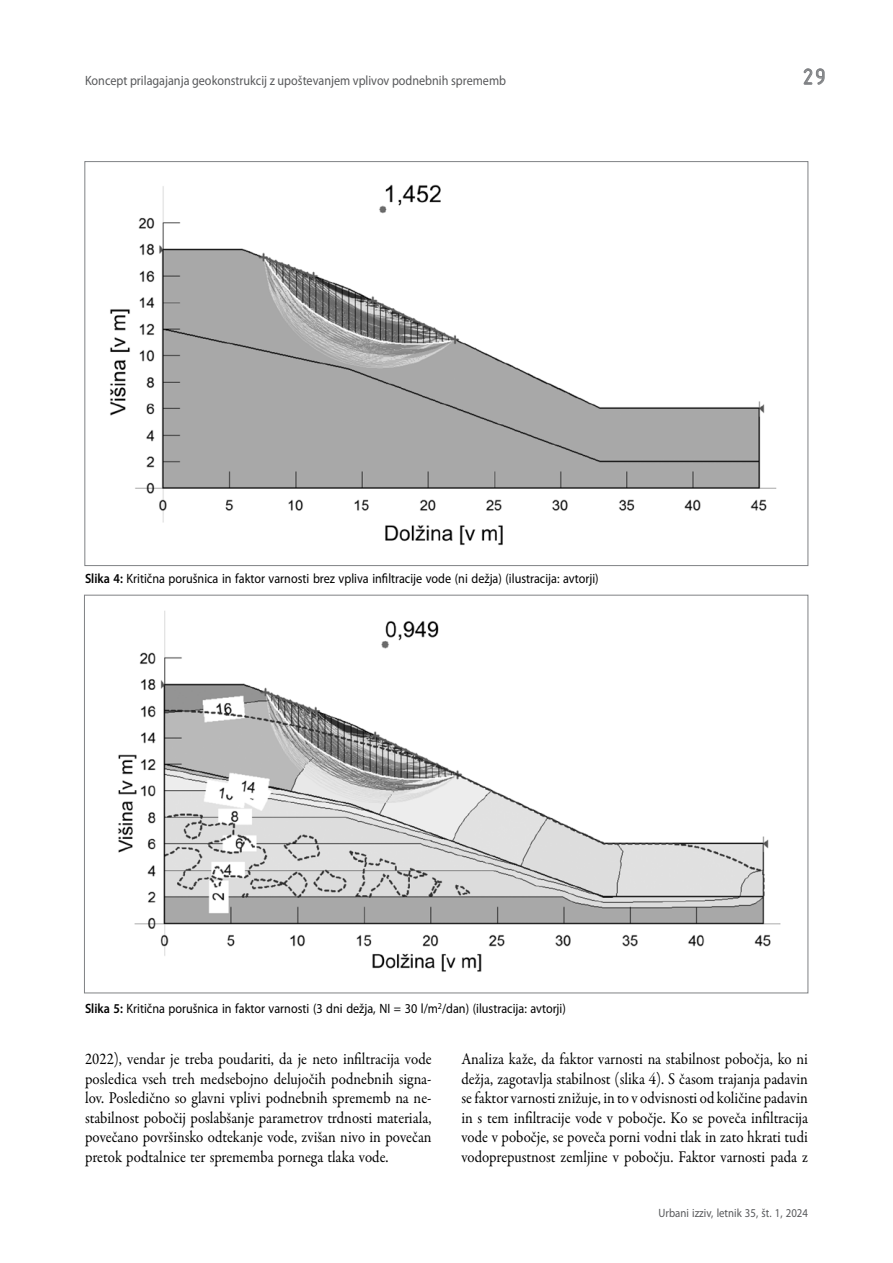
<style>
.page{position:relative;width:893px;height:1263px;background:#fff}
.page>*{position:absolute;margin:0;border:0;box-sizing:border-box;transform-origin:0 0}
.t1{font:24px "ISOCTEUR";color:#808285}
.t2{font:16.5px/19.5px "Garamond Premr Pro";color:#000;text-align:justify;scale:.9 1}
.t3{font:13.5px "Myriad Pro";color:#000;scale:.9 1}
.t4{font:13.5px "Myriad Pro";color:#58595b;scale:.9 1}
.t5{font:12px "Myriad Pro";color:#58595b;scale:.9 1}
.s1{font-weight:600}
</style>
<div class="page">
<svg style="left:803px;top:68px;width:22px;height:17px"></svg>
<img style="left:110px;top:184px;width:667px;height:362px">
<img style="left:118px;top:611px;width:663px;height:361px">
<p class="t4" style="left:85px;top:73px;width:469px">Koncept prilagajanja geokonstrukcij z upoštevanjem vplivov podnebnih sprememb</p>
<p class="t3" style="left:85px;top:571px;width:572px"><span class="s1">Slika 4:</span> Kritična porušnica in faktor varnosti brez vpliva infiltracije vode (ni dežja) (ilustracija: avtorji)</p>
<p class="t3" style="left:85px;top:1001px;width:536px"><span class="s1">Slika 5:</span> Kritična porušnica in faktor varnosti (3 dni dežja, NI = 30 l/m<sup>2</sup>/dan) (ilustracija: avtorji)</p>
<h1 class="t1" style="left:799px;top:61px;width:31px">29</h1>
<p class="t2" style="left:85px;top:1050px;width:387px">2022), vendar je treba poudariti, da je neto infiltracija vode posledica vseh treh medsebojno delujočih podnebnih signa&shy;lov. Posledično so glavni vplivi podnebnih sprememb na ne&shy;stabilnost pobočij poslabšanje parametrov trdnosti materiala, povečano površinsko odtekanje vode, zvišan nivo in povečan pretok podtalnice ter sprememba pornega tlaka vode.</p>
<p class="t2" style="left:461px;top:1050px;width:387px">Analiza kaže, da faktor varnosti na stabilnost pobočja, ko ni dežja, zagotavlja stabilnost (slika 4). S časom trajanja padavin se faktor varnosti znižuje, in to v odvisnosti od količine padavin in s tem infiltracije vode v pobočje. Ko se poveča infiltracija vode v pobočje, se poveča porni vodni tlak in zato hkrati tudi vodoprepustnost zemljine v pobočju. Faktor varnosti pada z</p>
<p class="t5" style="left:658px;top:1206px;width:168px">Urbani izziv, letnik 35, št. 1, 2024</p>
</div>
